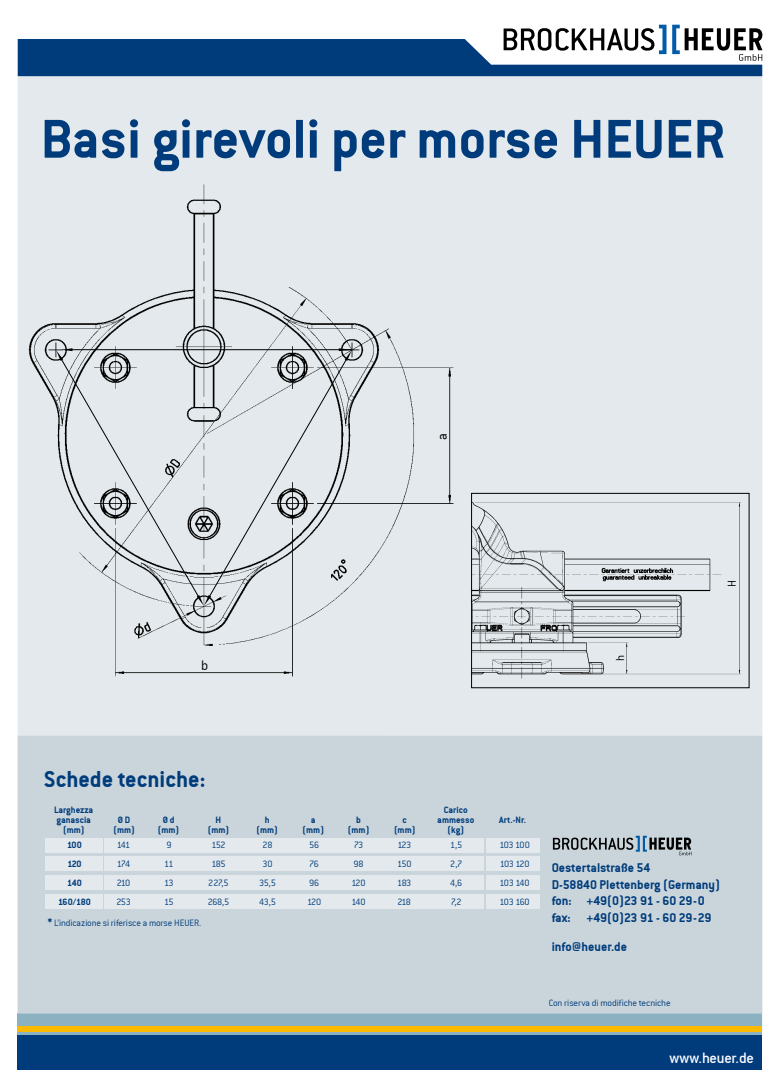
<style>
.page{position:relative;width:780px;height:1088px;background:#fff}
.page>*{position:absolute;margin:0;border:0;box-sizing:border-box;transform-origin:0 0}
.t1{font:60px "Conduit ITCTT Bold";color:#003c7c}
.t2{font:25px "Conduit ITCTT Bold";color:#003c7c}
.t3{font:16.25px "Conduit Md ITCTT Medium";letter-spacing:-.015em;color:#fff}
.t4{font:15px "Conduit ITCTT Light";color:#000}
.t5{font:13.75px/16.5px "Conduit ITCTT Bold";color:#003c7c}
.t6{font:12.5px "Conduit ITCTT Light";color:#000}
.t7{font:10px "Conduit ITCTT Light";letter-spacing:-.02em;color:#003c7c}
.t8{font:10px/10px "Conduit ITCTT Bold";color:#003c7c;text-align:center}
.s1{font-family:"Conduit ITCTT Bold";font-size:11.25px}
</style>
<div class="page">
<div style="left:18px;top:75px;width:744px;height:957px;background:#e3e9ec"></div>
<div style="left:18px;top:1013px;width:744px;height:24px;background:#8cb2c2"></div>
<div style="left:18px;top:1026px;width:744px;height:5px;background:#fbba00"></div>
<div style="left:18px;top:1035px;width:744px;height:35px;background:#003c7c"></div>
<svg style="left:18px;top:25px;width:744px;height:51px"></svg>
<div style="left:18px;top:736px;width:744px;height:277px;background:#cad5db"></div>
<img style="left:28px;top:184px;width:465px;height:505px">
<img style="left:473px;top:495px;width:268px;height:191px">
<div style="left:471px;top:493px;width:278px;height:195px;border:1px solid #000"></div>
<hr style="left:70px;top:349px;width:282px;height:1px;background:#000">
<svg style="left:56px;top:348px;width:295px;height:257px"></svg>
<div style="left:486px;top:894px;width:53px;height:14px;background:#e3e9ec"></div>
<div style="left:486px;top:838px;width:53px;height:14px;background:#e3e9ec"></div>
<div style="left:486px;top:856px;width:53px;height:15px;background:#e3e9ec"></div>
<div style="left:486px;top:875px;width:53px;height:15px;background:#e3e9ec"></div>
<div style="left:104px;top:894px;width:380px;height:14px;background:#e3e9ec"></div>
<div style="left:104px;top:838px;width:380px;height:14px;background:#e3e9ec"></div>
<div style="left:104px;top:856px;width:380px;height:15px;background:#e3e9ec"></div>
<div style="left:104px;top:875px;width:380px;height:15px;background:#e3e9ec"></div>
<div style="left:45px;top:894px;width:57px;height:14px;background:#e3e9ec"></div>
<div style="left:45px;top:838px;width:57px;height:14px;background:#e3e9ec"></div>
<div style="left:45px;top:856px;width:57px;height:15px;background:#e3e9ec"></div>
<div style="left:45px;top:875px;width:57px;height:15px;background:#e3e9ec"></div>
<svg style="left:553px;top:836px;width:138px;height:19px;background:#8d979e"></svg>
<h1 class="t1" style="left:41px;top:104px;width:686px">Basi girevoli per morse HEUER</h1>
<h3 class="t4" style="left:434px;top:440px;width:8px;rotate:-90deg">a</h3>
<h3 class="t4" style="left:201px;top:657px;width:9px">b</h3>
<p class="t6" style="left:613px;top:661px;width:8px;rotate:-90deg">h</p>
<p class="t6" style="left:725px;top:587px;width:8px;rotate:-90deg">H</p>
<h2 class="t2" style="left:44px;top:764px;width:163px">Schede tecniche:</h2>
<p class="t8" style="left:54px;top:804px;width:41px">Larghezza ganascia (mm)</p>
<p class="t8" style="left:118px;top:814px;width:14px">Ø D</p>
<p class="t8" style="left:499px;top:814px;width:28px">Art.-Nr.</p>
<p class="t8" style="left:113px;top:824px;width:23px">(mm)</p>
<p class="t8" style="left:158px;top:814px;width:23px">Ø d (mm)</p>
<p class="t8" style="left:208px;top:814px;width:23px">H (mm)</p>
<p class="t8" style="left:256px;top:814px;width:23px">h (mm)</p>
<p class="t8" style="left:302px;top:814px;width:23px">a (mm)</p>
<p class="t8" style="left:348px;top:814px;width:23px">b (mm)</p>
<p class="t8" style="left:437px;top:804px;width:38px">Carico ammesso (kg)</p>
<p class="t8" style="left:394px;top:814px;width:23px">c (mm)</p>
<p class="t8" style="left:67px;top:840px;width:16px">100</p>
<p class="t7" style="left:117px;top:839px;width:15px">141</p>
<p class="t7" style="left:166px;top:839px;width:7px">9</p>
<p class="t7" style="left:211px;top:839px;width:16px">152</p>
<p class="t7" style="left:262px;top:839px;width:11px">28</p>
<p class="t7" style="left:309px;top:839px;width:12px">56</p>
<p class="t7" style="left:354px;top:839px;width:11px">73</p>
<p class="t7" style="left:397px;top:839px;width:15px">123</p>
<p class="t7" style="left:450px;top:839px;width:14px">1,5</p>
<p class="t7" style="left:499px;top:839px;width:32px">103 100</p>
<p class="t8" style="left:67px;top:859px;width:16px">120</p>
<p class="t7" style="left:117px;top:858px;width:15px">174</p>
<p class="t7" style="left:164px;top:858px;width:11px">11</p>
<p class="t7" style="left:211px;top:858px;width:16px">185</p>
<p class="t7" style="left:262px;top:858px;width:12px">30</p>
<p class="t7" style="left:309px;top:858px;width:11px">76</p>
<p class="t7" style="left:353px;top:858px;width:12px">98</p>
<p class="t7" style="left:397px;top:858px;width:16px">150</p>
<p class="t7" style="left:450px;top:858px;width:13px">2,7</p>
<p class="t7" style="left:499px;top:858px;width:31px">103 120</p>
<p class="t8" style="left:67px;top:878px;width:16px">140</p>
<p class="t7" style="left:117px;top:877px;width:15px">210</p>
<p class="t7" style="left:164px;top:877px;width:11px">13</p>
<p class="t7" style="left:208px;top:877px;width:22px">227,5</p>
<p class="t7" style="left:259px;top:877px;width:18px">35,5</p>
<p class="t7" style="left:309px;top:877px;width:12px">96</p>
<p class="t7" style="left:351px;top:877px;width:16px">120</p>
<p class="t7" style="left:397px;top:877px;width:16px">183</p>
<p class="t7" style="left:450px;top:877px;width:14px">4,6</p>
<p class="t7" style="left:499px;top:877px;width:32px">103 140</p>
<p class="t8" style="left:58px;top:897px;width:34px">160/180</p>
<p class="t7" style="left:116px;top:896px;width:16px">253</p>
<p class="t7" style="left:164px;top:896px;width:11px">15</p>
<p class="t7" style="left:208px;top:896px;width:23px">268,5</p>
<p class="t7" style="left:259px;top:896px;width:18px">43,5</p>
<p class="t7" style="left:307px;top:896px;width:16px">120</p>
<p class="t7" style="left:351px;top:896px;width:16px">140</p>
<p class="t7" style="left:397px;top:896px;width:15px">218</p>
<p class="t7" style="left:451px;top:896px;width:12px">7,2</p>
<p class="t7" style="left:499px;top:896px;width:32px">103 160</p>
<p class="t7" style="left:48px;top:918px;width:155px"><span class="s1">*</span> L’indicazione si riferisce a morse HEUER.</p>
<h3 class="t5" style="left:551px;top:859px;width:170px">Oestertalstraße 54<br>D-58840 Plettenberg (Germany) fon: +49(0)23 91 - 60 29-0 fax: +49(0)23 91 - 60 29-29</h3>
<h3 class="t5" style="left:551px;top:938px;width:77px">info@heuer.de</h3>
<p class="t7" style="left:548px;top:998px;width:123px">Con riserva di modifiche tecniche</p>
<h3 class="t3" style="left:669px;top:1048px;width:86px">www.heuer.de</h3>
</div>
